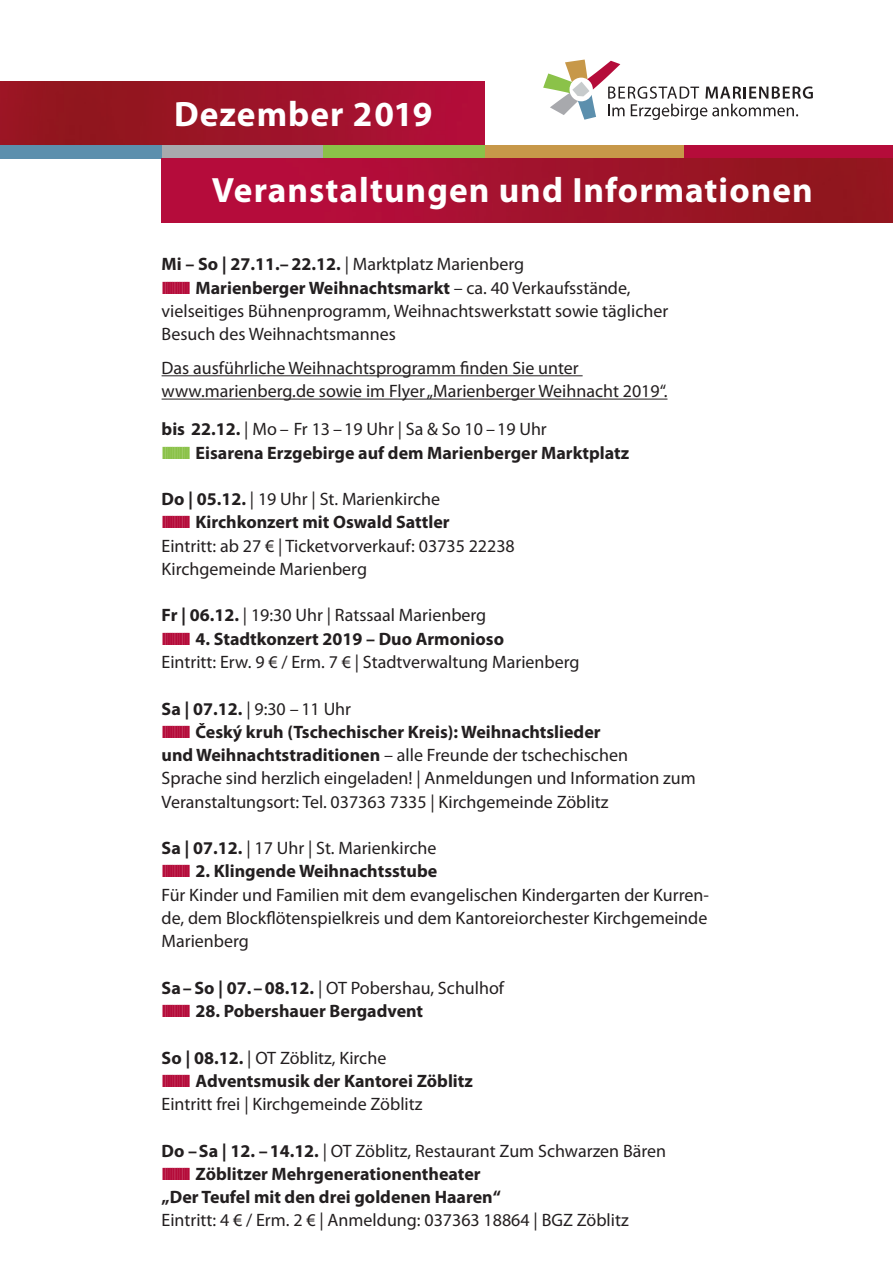
<style>
.page{position:relative;width:893px;height:1263px;background:#fff}
.page>*{position:absolute;margin:0;border:0;box-sizing:border-box;transform-origin:0 0}
.t1{font:700 35.4px "Myriad Pro";letter-spacing:.03em;color:#fff}
.t2{font:700 35.25px "Myriad Pro";letter-spacing:.03em;color:#fff}
.t3{font:18px/23.2px "Myriad Pro";color:#231f20}
.t4{font:700 18px/23.2px "Myriad Pro";color:#231f20}
.s1{font-weight:700}
.s2{font-weight:700;color:#b50c3a}
.s3{font-weight:400}
.s4{color:#8bc249}
.s5{color:#b50c3a}
</style>
<div class="page">
<svg style="left:543px;top:60px;width:270px;height:60px"></svg>
<img style="left:0;top:81px;width:485px;height:64px">
<div style="left:485px;top:146px;width:199px;height:13px;background:#c79849"></div>
<div style="left:684px;top:146px;width:209px;height:13px;background:#b50c3a"></div>
<div style="left:162px;top:146px;width:161px;height:13px;background:#a8a9ad"></div>
<div style="left:323px;top:146px;width:162px;height:13px;background:#8bc249"></div>
<div style="left:0;top:146px;width:162px;height:13px;background:#5c8fad"></div>
<img style="left:162px;top:159px;width:731px;height:63px">
<hr style="left:162px;top:375px;width:421px;height:1px;background:#231f20">
<hr style="left:162px;top:399px;width:505px;height:1px;background:#231f20">
<h1 class="t1" style="left:174px;top:95px;width:260px">Dezember 2019</h1>
<h2 class="t2" style="left:212px;top:171px;width:602px">Veranstaltungen und Informationen</h2>
<p class="t3" style="left:162px;top:253px;width:508px"><span class="s1">Mi – So | 27.11.– 22.12.</span> | Marktplatz Marienberg<br><span class="s2">IIIIIIIIIII</span> <span class="s1">Marienberger Weihnachtsmarkt</span> – ca. 40 Verkaufsstände, vielseitiges Bühnenprogramm, Weihnachtswerkstatt sowie täglicher Besuch des Weihnachtsmannes</p>
<p class="t3" style="left:162px;top:357px;width:507px">Das ausführliche Weihnachtsprogramm finden Sie unter www.marienberg.de sowie im Flyer „Marienberger Weihnacht 2019“.</p>
<p class="t4" style="left:162px;top:418px;width:469px">bis 22.12. <span class="s3">| Mo – Fr 13 – 19 Uhr | Sa &amp; So 10 – 19 Uhr<br></span><span class="s4">IIIIIIIIIII</span> Eisarena Erzgebirge auf dem Marienberger Marktplatz</p>
<p class="t3" style="left:162px;top:488px;width:355px"><span class="s1">Do | 05.12.</span> | 19 Uhr | St. Marienkirche<br><span class="s2">IIIIIIIIIII</span> <span class="s1">Kirchkonzert mit Oswald Sattler<br></span>Eintritt: ab 27 € | Ticketvorverkauf: 03735 22238<br>Kirchgemeinde Marienberg</p>
<p class="t3" style="left:162px;top:604px;width:419px"><span class="s1">Fr | 06.12.</span> | 19:30 Uhr | Ratssaal Marienberg<br><span class="s2">IIIIIIIIIII</span> <span class="s1">4. Stadtkonzert 2019 – Duo Armonioso<br></span>Eintritt: Erw. 9 € / Erm. 7 € | Stadtverwaltung Marienberg</p>
<p class="t3" style="left:162px;top:697px;width:536px"><span class="s1">Sa | 07.12.</span> | 9:30 – 11 Uhr<br><span class="s2">IIIIIIIIIII</span> <span class="s1">Český kruh (Tschechischer Kreis): Weihnachtslieder<br>und Weihnachtstraditionen</span> – alle Freunde der tschechischen<br>Sprache sind herzlich eingeladen! | Anmeldungen und Information zum Veranstaltungsort: Tel. 037363 7335 | Kirchgemeinde Zöblitz</p>
<p class="t3" style="left:162px;top:837px;width:549px"><span class="s1">Sa | 07.12.</span> | 17 Uhr | St. Marienkirche<br><span class="s2">IIIIIIIIIII</span> <span class="s1">2. Klingende Weihnachtsstube<br></span>Für Kinder und Familien mit dem evangelischen Kindergarten der Kurren&shy;de, dem Blockflötenspielkreis und dem Kantoreiorchester Kirchgemeinde Marienberg</p>
<p class="t4" style="left:162px;top:976px;width:344px">Sa – So | 07. – 08.12. <span class="s3">| OT Pobershau, Schulhof<br></span><span class="s5">IIIIIIIIIII</span> 28. Pobershauer Bergadvent</p>
<p class="t3" style="left:162px;top:1046px;width:313px"><span class="s1">So | 08.12.</span> | OT Zöblitz, Kirche<br><span class="s2">IIIIIIIIIII</span> <span class="s1">Adventsmusik der Kantorei Zöblitz<br></span>Eintritt frei | Kirchgemeinde Zöblitz</p>
<p class="t4" style="left:162px;top:1139px;width:506px">Do – Sa | 12. – 14.12. <span class="s3">| OT Zöblitz, Restaurant Zum Schwarzen Bären<br></span><span class="s5">IIIIIIIIIII</span> Zöblitzer Mehrgenerationentheater<br>„Der Teufel mit den drei goldenen Haaren“</p>
<p class="t3" style="left:162px;top:1209px;width:469px">Eintritt: 4 € / Erm. 2 € | Anmeldung: 037363 18864 | BGZ Zöblitz</p>
</div>
